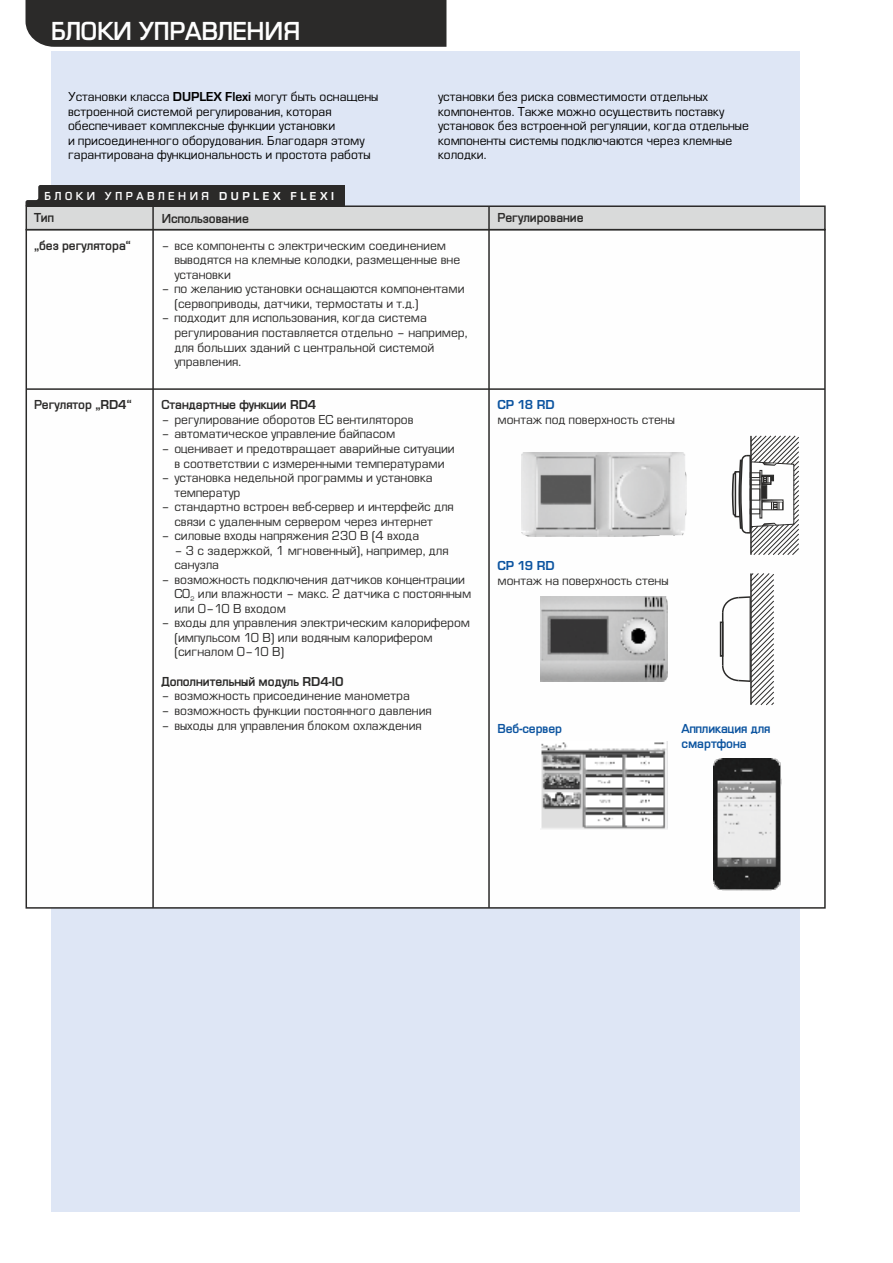
<style>
.page{position:relative;width:893px;height:1263px;background:#fff}
.page>*{position:absolute;margin:0;border:0;box-sizing:border-box;transform-origin:0 0}
.t1{font:700 27px "Eurostile TEE";color:#fefefe}
.t2{font:13.5px/14.5px "Eurostile TEE";color:#2b2a29}
.t3{font:13.5px/14.5px "Eurostile TEE";color:#000}
.t4{font:700 13.5px "Eurostile TEE";color:#2b2a29}
.t5{font:700 13.5px/14.7px "Eurostile TEE";color:#0c54a0}
.t6{font:700 12px "Eurostile TEE";letter-spacing:.3em;color:#fefefe}
.t7{font:6.75px "Eurostile TEE";color:#2b2a29}
.s1{font-weight:700}
</style>
<div class="page">
<div style="left:26px;top:0;width:420px;height:47px;background:#2b2a29"></div>
<div style="left:51px;top:51px;width:748px;height:1161px;background:#dee6f5"></div>
<div style="left:25px;top:231px;width:801px;height:678px;background:#fefefe"></div>
<hr style="left:152px;top:206px;width:2px;height:702px;background:#2b2a29">
<hr style="left:488px;top:206px;width:2px;height:702px;background:#2b2a29">
<hr style="left:26px;top:388px;width:799px;height:2px;background:#2b2a29">
<svg style="left:731px;top:402px;width:69px;height:154px;background:#d3d3d3"></svg>
<div style="left:720px;top:621px;width:3px;height:36px;border:2px solid #2b2a29"></div>
<svg style="left:721px;top:572px;width:54px;height:134px;background:#dadada"></svg>
<img style="left:522px;top:452px;width:164px;height:84px">
<img style="left:541px;top:597px;width:126px;height:84px">
<svg style="left:25px;top:185px;width:801px;height:46px"></svg>
<div style="left:42px;top:185px;width:303px;height:21px;background:#2b2a29"></div>
<img style="left:541px;top:741px;width:126px;height:89px">
<img style="left:713px;top:758px;width:68px;height:133px">
<h1 class="t1" style="left:51px;top:22px;width:251px">БЛОКИ УПРАВЛЕНИЯ</h1>
<p class="t3" style="left:68px;top:91px;width:312px">Установки класса <span class="s1">DUPLEX Flexi</span> могут быть оснащены встроенной системой регулирования, которая обеспечивает комплексные функции установки<br>и присоединенного оборудования. Благодаря этому гарантирована функциональность и простота работы</p>
<p class="t3" style="left:438px;top:91px;width:312px">установки без риска совместимости отдельных компонентов. Также можно осуществить поставку установок без встроенной регуляции, когда отдельные компоненты системы подключаются через клемные колодки.</p>
<p class="t6" style="left:45px;top:192px;width:291px">БЛОКИ УПРАВЛЕНИЯ DUPLEX FLEXI</p>
<p class="t4" style="left:34px;top:213px;width:21px">Тип</p>
<p class="t4" style="left:162px;top:214px;width:89px">Использование</p>
<p class="t4" style="left:497px;top:213px;width:88px">Регулирование</p>
<p class="t4" style="left:34px;top:241px;width:98px">„без регулятора“</p>
<p class="t2" style="left:174px;top:239px;width:287px;text-indent:-13px">– все компоненты с электрическим соединением выводятся на клемные колодки, размещенные вне установки</p>
<p class="t2" style="left:174px;top:283px;width:292px;text-indent:-13px">– по желанию установки оснащаются компонентами (сервоприводы, датчики, термостаты и т.д.)</p>
<p class="t2" style="left:174px;top:312px;width:295px;text-indent:-13px">– подходит для использования, когда система регулирования поставляется отдельно – например, для больших зданий с центральной системой управления.</p>
<p class="t4" style="left:34px;top:400px;width:99px">Регулятор „RD4“</p>
<p class="t4" style="left:162px;top:400px;width:156px">Стандартные функции RD4</p>
<p class="t2" style="left:162px;top:413px;width:254px">– регулирование оборотов ЕС вентиляторов</p>
<p class="t2" style="left:162px;top:428px;width:235px">– автоматическое управление байпасом</p>
<p class="t2" style="left:162px;top:443px;width:295px;text-align:center">– оценивает и предотвращает аварийные ситуации в соответствии с измеренными температурами</p>
<p class="t2" style="left:174px;top:472px;width:260px;text-indent:-13px">– установка недельной программы и установка температур</p>
<p class="t2" style="left:174px;top:501px;width:281px;text-indent:-13px">– стандартно встроен веб-сервер и интерфейс для связи с удаленным сервером через интернет</p>
<p class="t2" style="left:162px;top:530px;width:259px">– силовые входы напряжения 230 В (4 входа</p>
<p class="t2" style="left:174px;top:544px;width:276px">– 3 с задержкой, 1 мгновенный), например, для санузла</p>
<p class="t2" style="left:174px;top:573px;width:298px;text-indent:-13px">– возможность подключения датчиков концентрации<br>СО или влажности – макс. 2 датчика с постоянным</p>
<p class="t7" style="left:190px;top:596px;width:6px">2</p>
<p class="t2" style="left:174px;top:602px;width:113px">или 0–10 В входом</p>
<p class="t2" style="left:174px;top:617px;width:297px;text-indent:-13px">– входы для управления электрическим калорифером (импульсом 10 В) или водяным калорифером (сигналом 0–10 В)</p>
<p class="t4" style="left:162px;top:677px;width:184px">Дополнительный модуль RD4-I0</p>
<p class="t2" style="left:162px;top:690px;width:250px">– возможность присоединение манометра</p>
<p class="t2" style="left:162px;top:705px;width:272px">– возможность функции постоянного давления</p>
<p class="t2" style="left:162px;top:719px;width:262px">– выходы для управления блоком охлаждения</p>
<p class="t5" style="left:497px;top:399px;width:58px">CP 18 RD</p>
<p class="t2" style="left:497px;top:413px;width:179px">монтаж под поверхность стены</p>
<p class="t5" style="left:497px;top:560px;width:58px">CP 19 RD</p>
<p class="t2" style="left:497px;top:574px;width:172px">монтаж на поверхность стены</p>
<p class="t5" style="left:497px;top:723px;width:66px">Веб-сервер</p>
<p class="t5" style="left:681px;top:723px;width:90px">Аппликация для смартфона</p>
</div>
